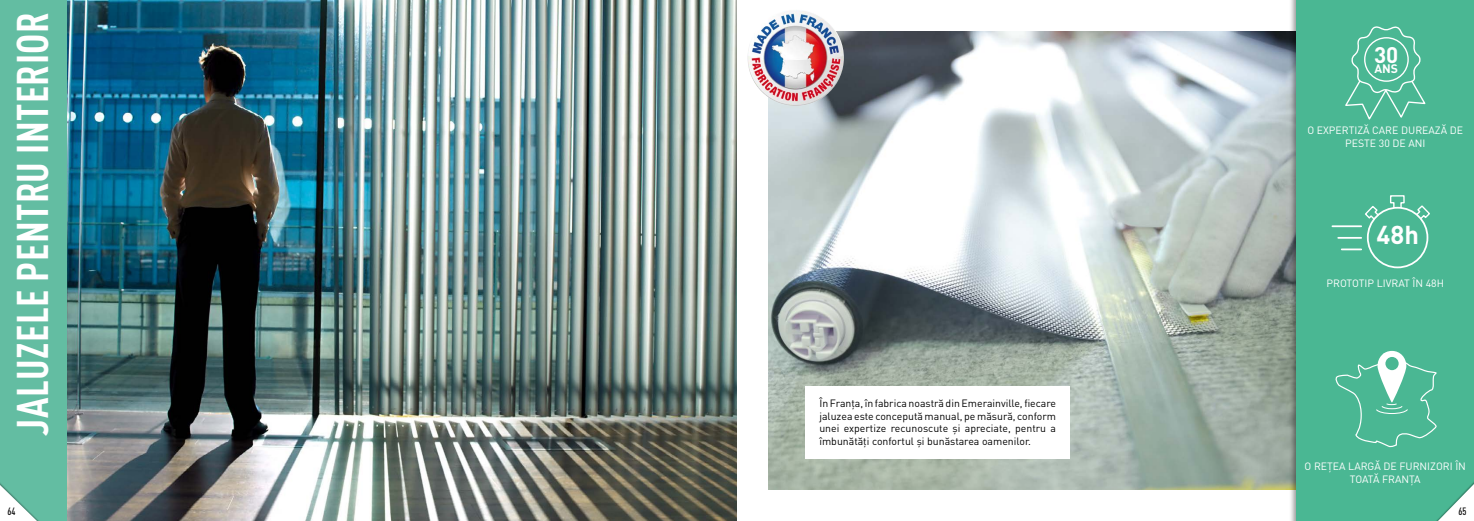
<style>
.page{position:relative;width:1474px;height:521px;background:#fff}
.page>*{position:absolute;margin:0;border:0;box-sizing:border-box;transform-origin:0 0}
.t1{font:700 condensed 43.75px "DIN Pro";letter-spacing:.01em;color:#fff}
.t2{font:700 25.55px "DIN Pro";color:#fff}
.t3{font:700 22.31px "DIN Pro";color:#fff}
.t4{font:700 12.25px "DIN Pro";color:#fff}
.t5{font:10.5px/12.6px "DIN Pro";color:#000;text-align:justify}
.t6{font:10.5px/12.6px "DIN Pro";color:#fff;text-align:center}
.t7{font:500 condensed 10.5px "DIN Pro";color:#000}
</style>
<div class="page">
<img style="left:67px;top:0;width:670px;height:521px">
<div style="left:0;top:0;width:67px;height:521px;background:#63bda2"></div>
<img style="left:768px;top:32px;width:520px;height:457px">
<div style="left:805px;top:387px;width:264px;height:72px;background:#fff"></div>
<div style="left:1288px;top:0;width:185px;height:521px;background:#000;opacity:.39"></div>
<div style="left:1296px;top:0;width:177px;height:521px;background:#4ab793"></div>
<div style="left:1366px;top:207px;width:62px;height:61px;border:2px solid #fff;border-radius:50%"></div>
<svg style="left:1414px;top:205px;width:16px;height:16px"></svg>
<svg style="left:1365px;top:206px;width:14px;height:15px"></svg>
<svg style="left:1389px;top:195px;width:16px;height:14px"></svg>
<hr style="left:1332px;top:225px;width:29px;height:2px;background:#fff">
<hr style="left:1338px;top:237px;width:23px;height:2px;background:#fff">
<hr style="left:1341px;top:248px;width:20px;height:2px;background:#fff">
<svg style="left:1335px;top:351px;width:102px;height:96px"></svg>
<svg style="left:1345px;top:26px;width:80px;height:94px"></svg>
<img style="left:747px;top:10px;width:96px;height:96px;border-radius:48px">
<svg style="left:0;top:485px;width:37px;height:36px"></svg>
<svg style="left:1437px;top:484px;width:36px;height:37px"></svg>
<h1 class="t1" style="left:6px;top:436px;width:425px;rotate:-90deg">JALUZELE PENTRU INTERIOR</h1>
<p class="t5" style="left:819px;top:396px;width:238px">În Franța, în fabrica noastră din Emerainville, fiecare jaluzea este concepută manual, pe măsură, conform unei expertize recunoscute și apreciate, pentru a îmbunătăți confortul și bunăstarea oamenilor.</p>
<h3 class="t3" style="left:1374px;top:39px;width:26px">30</h3>
<p class="t4" style="left:1374px;top:61px;width:25px">ANS</p>
<p class="t6" style="left:1307px;top:124px;width:157px">O EXPERTIZĂ CARE DUREAZĂ DE<br>PESTE 30 DE ANI</p>
<h2 class="t2" style="left:1376px;top:218px;width:44px">48h</h2>
<p class="t6" style="left:1326px;top:277px;width:119px">PROTOTIP LIVRAT ÎN 48H</p>
<p class="t6" style="left:1304px;top:460px;width:163px">O REȚEA LARGĂ DE FURNIZORI ÎN<br>TOATĂ FRANȚA</p>
<p class="t7" style="left:7px;top:505px;width:10px">64</p>
<p class="t7" style="left:1458px;top:505px;width:10px">65</p>
</div>
